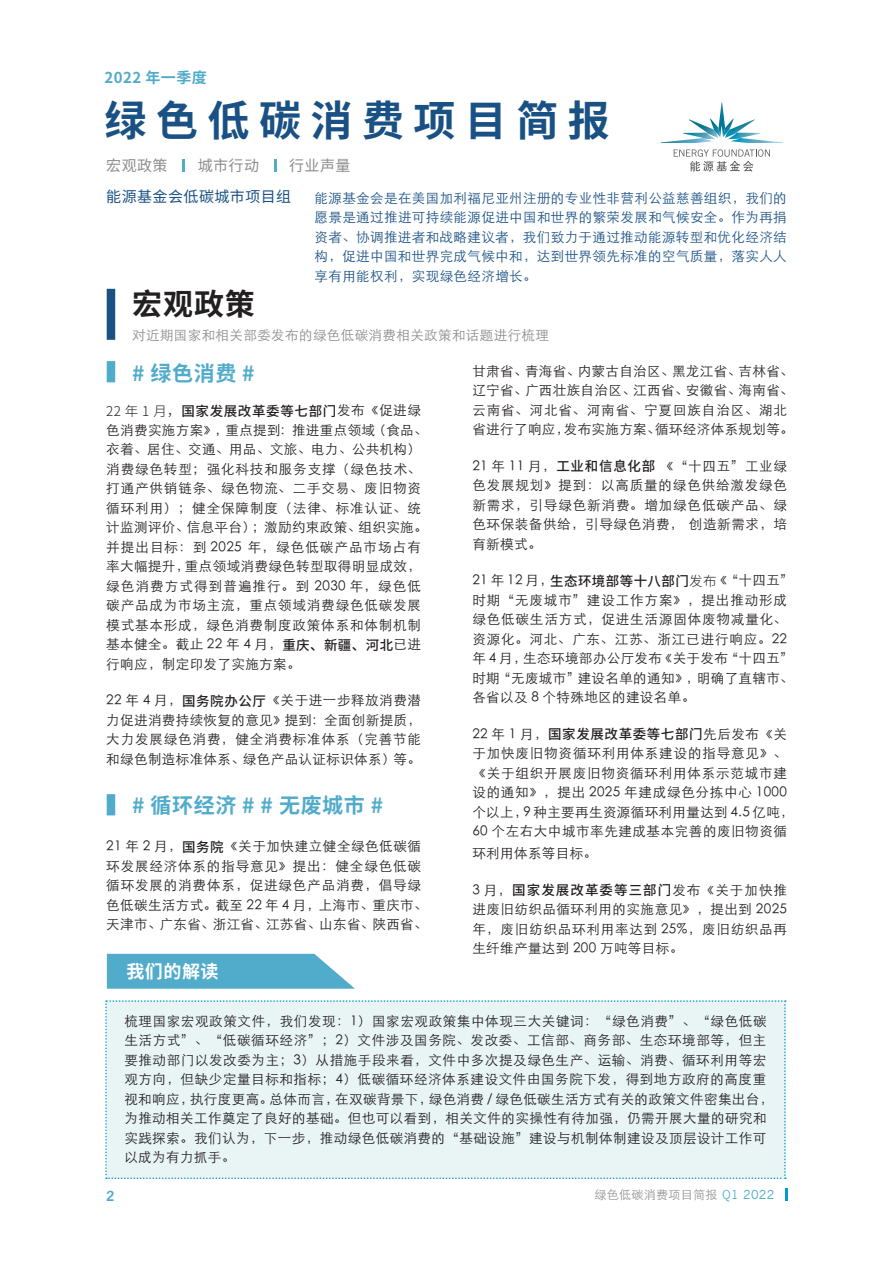
<style>
.page{position:relative;width:893px;height:1263px;background:#fff}
.page>*{position:absolute;margin:0;border:0;box-sizing:border-box;transform-origin:0 0}
.t1{font:700 42px "Source Han Sans CN";letter-spacing:.225em;color:#1a5184}
.t2{font:700 30px "Source Han Sans CN";color:#231f20}
.t3{font:700 21px "Source Han Sans CN";letter-spacing:.03em;color:#51abca}
.t4{font:700 18px "Source Han Sans CN";letter-spacing:.03em;color:#fff}
.t5{font:15px "Source Han Sans CN";letter-spacing:.03em;color:#1a5184}
.t6{font:15px "Source Han Sans CN";letter-spacing:.03em;color:#8c8c8b}
.t7{font:700 15px "Source Han Sans CN";letter-spacing:.03em;color:#51abca}
.t8{font:13.5px/19.5px "ST Xihei";letter-spacing:.045em;color:#231f20}
.t9{font:13.5px/19.5px "ST Xihei";letter-spacing:.065em;color:#231f20}
.t10{font:13.5px/19.5px "ST Xihei";letter-spacing:.03em;color:#1a5184;text-align:justify}
.t11{font:13.5px "ST Xihei";letter-spacing:.03em;color:#8c8c8b}
.t12{font:700 13.5px "News Gothic";color:#51abca}
.t13{font:12px "ST Xihei";letter-spacing:.03em;color:#939392}
.s1{font-family:"Source Han Sans CN";font-weight:300}
.s2{font-family:"Source Han Sans CN";font-weight:500}
.s3{font-family:"News Gothic";color:#51abca}
</style>
<div class="page">
<svg style="left:786px;top:1188px;width:2px;height:13px"></svg>
<div style="left:105px;top:1000px;width:681px;height:179px;background:#e9f5f5"></div>
<svg style="left:183px;top:159px;width:2px;height:13px"></svg>
<svg style="left:274px;top:159px;width:2px;height:13px"></svg>
<svg style="left:107px;top:289px;width:8px;height:51px"></svg>
<svg style="left:107px;top:361px;width:8px;height:21px"></svg>
<svg style="left:107px;top:794px;width:8px;height:21px"></svg>
<svg style="left:107px;top:954px;width:248px;height:35px;background:#60b2ce"></svg>
<img style="left:734px;top:119px;width:21px;height:14px">
<img style="left:740px;top:133px;width:20px;height:5px">
<img style="left:731px;top:138px;width:52px;height:5px">
<img style="left:725px;top:118px;width:9px;height:10px">
<img style="left:689px;top:119px;width:21px;height:14px">
<img style="left:683px;top:133px;width:21px;height:5px">
<img style="left:660px;top:138px;width:53px;height:5px">
<img style="left:710px;top:118px;width:8px;height:10px">
<img style="left:718px;top:102px;width:7px;height:26px">
<svg style="left:704px;top:128px;width:36px;height:11px"></svg>
<svg style="left:674px;top:149px;width:96px;height:22px"></svg>
<p class="t7" style="left:105px;top:69px;width:104px">2022 年一季度</p>
<p class="t1" style="left:105px;top:97px;width:507px">绿色低碳消费项目简报</p>
<p class="t6" style="left:106px;top:157px;width:63px">宏观政策</p>
<p class="t6" style="left:198px;top:157px;width:63px">城市行动</p>
<p class="t6" style="left:289px;top:157px;width:63px">行业声量</p>
<p class="t5" style="left:106px;top:188px;width:186px">能源基金会低碳城市项目组</p>
<p class="t2" style="left:132px;top:287px;width:124px">宏观政策</p>
<p class="t10" style="left:315px;top:188px;width:474px">能源基金会是在美国加利福尼亚州注册的专业性非营利公益慈善组织，我们的愿景是通过推进可持续能源促进中国和世界的繁荣发展和气候安全。作为再捐资者、协调推进者和战略建议者，我们致力于通过推动能源转型和优化经济结构，促进中国和世界完成气候中和，达到世界领先标准的空气质量，落实人人享有用能权利，实现绿色经济增长。</p>
<p class="t11" style="left:132px;top:328px;width:418px">对近期国家和相关部委发布的绿色低碳消费相关政策和话题进行梳理</p>
<p class="t3" style="left:132px;top:361px;width:124px"># 绿色消费 #</p>
<p class="t9" style="left:106px;top:401px;width:323px"><span class="s1">22 年 1 月，</span><span class="s2">国家发展改革委等七部门</span>发布《促进绿色消费实施方案》，重点提到：推进重点领域（食品、衣着、居住、交通、用品、文旅、电力、公共机构）消费绿色转型；强化科技和服务支撑（绿色技术、打通产供销链条、绿色物流、二手交易、废旧物资循环利用）；健全保障制度（法律、标准认证、统计监测评价、信息平台）；激励约束政策、组织实施。并提出目标：到 2025 年，绿色低碳产品市场占有率大幅提升，重点领域消费绿色转型取得明显成效，绿色消费方式得到普遍推行。到 2030 年，绿色低碳产品成为市场主流，重点领域消费绿色低碳发展模式基本形成，绿色消费制度政策体系和体制机制基本健全。截止 22 年 4 月，<span class="s2">重庆、新疆、河北</span>已进行响应，制定印发了实施方案。</p>
<p class="t8" style="left:106px;top:691px;width:316px;text-align:justify">22 年 4 月，<span class="s2">国务院办公厅</span>《关于进一步释放消费潜力促进消费持续恢复的意见》提到：全面创新提质，大力发展绿色消费，健全消费标准体系（完善节能和绿色制造标准体系、绿色产品认证标识体系）等。</p>
<p class="t3" style="left:132px;top:793px;width:252px"># 循环经济 # # 无废城市 #</p>
<p class="t8" style="left:106px;top:837px;width:323px">21 年 2 月，<span class="s2">国务院</span>《关于加快建立健全绿色低碳循环发展经济体系的指导意见》提出：健全绿色低碳循环发展的消费体系，促进绿色产品消费，倡导绿色低碳生活方式。截至 22 年 4 月，上海市、重庆市、天津市、广东省、浙江省、江苏省、山东省、陕西省、</p>
<p class="t4" style="left:126px;top:962px;width:94px">我们的解读</p>
<p class="t8" style="left:472px;top:361px;width:323px">甘肃省、青海省、内蒙古自治区、黑龙江省、吉林省、辽宁省、广西壮族自治区、江西省、安徽省、海南省、云南省、河北省、河南省、宁夏回族自治区、湖北省进行了响应，发布实施方案、循环经济体系规划等。</p>
<p class="t8" style="left:472px;top:456px;width:316px;text-align:justify">21 年 11 月，<span class="s2">工业和信息化部</span>《“十四五”工业绿色发展规划》提到：以高质量的绿色供给激发绿色新需求，引导绿色新消费。增加绿色低碳产品、绿色环保装备供给，引导绿色消费， 创造新需求，培育新模式。</p>
<p class="t8" style="left:472px;top:571px;width:323px">21 年 12 月，<span class="s2">生态环境部等十八部门</span><span class="s1">发布</span>《“十四五”时期“无废城市”建设工作方案》，提出推动形成绿色低碳生活方式，促进生活源固体废物减量化、资源化。河北、广东、江苏、浙江已进行响应。22年 4 月，生态环境部办公厅发布《关于发布“十四五”时期“无废城市”建设名单的通知》，明确了直辖市、各省以及 8 个特殊地区的建设名单。</p>
<p class="t8" style="left:472px;top:724px;width:323px">22 年 1 月，<span class="s2">国家发展改革委等七部门</span>先后发布《关于加快废旧物资循环利用体系建设的指导意见》、《关于组织开展废旧物资循环利用体系示范城市建设的通知》，提出 2025 年建成绿色分拣中心 1000个以上，9 种主要再生资源循环利用量达到 4.5 亿吨，<br>60 个左右大中城市率先建成基本完善的废旧物资循</p>
<p class="t8" style="left:472px;top:844px;width:126px">环利用体系等目标。</p>
<p class="t8" style="left:472px;top:880px;width:316px;text-align:justify">3 月，<span class="s2">国家发展改革委等三部门</span>发布《关于加快推进废旧纺织品循环利用的实施意见》，提出到 2025年，废旧纺织品环利用率达到 25%，废旧纺织品再生纤维产量达到 200 万吨等目标。</p>
<p class="t8" style="left:124px;top:1011px;width:650px">梳理国家宏观政策文件，我们发现：1）国家宏观政策集中体现三大关键词：“绿色消费”、“绿色低碳生活方式”、“低碳循环经济”；2）文件涉及国务院、发改委、工信部、商务部、生态环境部等，但主要推动部门以发改委为主；3）从措施手段来看，文件中多次提及绿色生产、运输、消费、循环利用等宏观方向，但缺少定量目标和指标；4）低碳循环经济体系建设文件由国务院下发，得到地方政府的高度重视和响应，执行度更高。总体而言，在双碳背景下，绿色消费 / 绿色低碳生活方式有关的政策文件密集出台，为推动相关工作奠定了良好的基础。但也可以看到，相关文件的实操性有待加强，仍需开展大量的研究和实践探索。我们认为，下一步，推动绿色低碳消费的“基础设施”建设与机制体制建设及顶层设计工作可以成为有力抓手。</p>
<p class="t12" style="left:106px;top:1187px;width:10px">2</p>
<p class="t13" style="left:594px;top:1189px;width:181px">绿色低碳消费项目简报 <span class="s3">Q1 2022</span></p>
</div>
